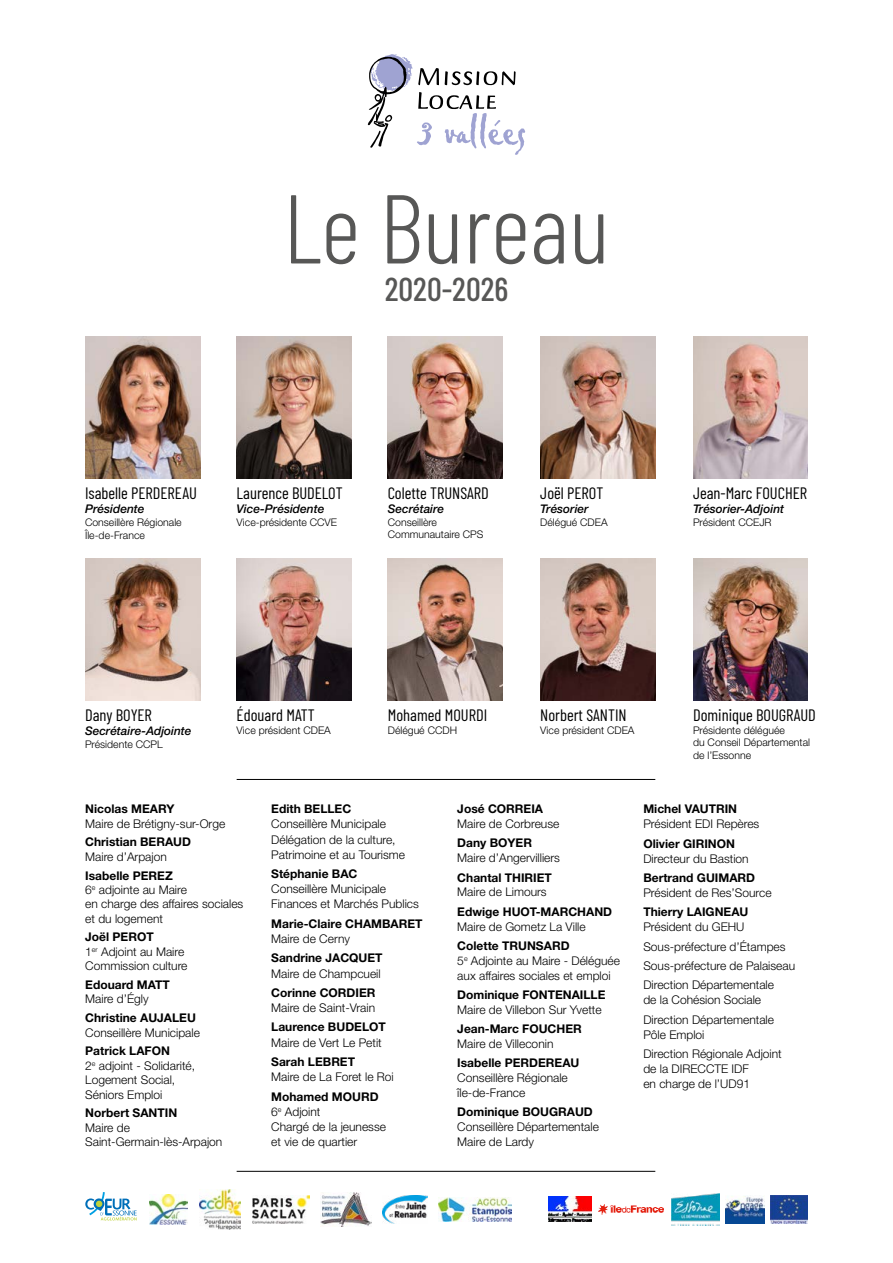
<style>
.page{position:relative;width:893px;height:1263px;background:#fff}
.page>*{position:absolute;margin:0;border:0;box-sizing:border-box;transform-origin:0 0}
.t1{font:300 97.5px "Barlow Condensed";color:#575756}
.t2{font:500 33px "Barlow Condensed";color:#575756}
.t3{font:16.5px "Barlow Condensed";color:#000}
.t4{font:300 12px/14.4px "Helvetica Neue LT Std";color:#000}
.t5{font:700 12px "Helvetica Neue LT Std";color:#000}
.t6{font:italic 500 12px "Helvetica Neue LT Std";color:#000}
.t7{font:italic 500 11.85px "Helvetica Neue LT Std";color:#000}
.t8{font:300 10.5px/12.6px "Helvetica Neue LT Std";color:#000}
.s1{font-weight:700}
</style>
<div class="page">
<img style="left:540px;top:337px;width:115px;height:141px">
<img style="left:693px;top:558px;width:115px;height:142px">
<img style="left:388px;top:558px;width:115px;height:142px">
<img style="left:693px;top:337px;width:115px;height:141px">
<img style="left:236px;top:558px;width:115px;height:142px">
<img style="left:388px;top:337px;width:115px;height:141px">
<img style="left:85px;top:558px;width:115px;height:142px">
<img style="left:540px;top:558px;width:115px;height:142px">
<img style="left:237px;top:337px;width:114px;height:141px">
<img style="left:85px;top:337px;width:115px;height:141px">
<hr style="left:237px;top:779px;width:418px;height:1px;background:#000">
<hr style="left:237px;top:1171px;width:418px;height:1px;background:#000">
<svg style="left:368px;top:54px;width:157px;height:101px"></svg>
<svg style="left:85px;top:1192px;width:52px;height:28px"></svg>
<img style="left:149px;top:1195px;width:38px;height:29px">
<img style="left:199px;top:1189px;width:41px;height:40px">
<img style="left:253px;top:1195px;width:57px;height:28px">
<img style="left:321px;top:1192px;width:50px;height:35px">
<img style="left:382px;top:1195px;width:45px;height:28px">
<img style="left:438px;top:1197px;width:73px;height:24px">
<img style="left:549px;top:1197px;width:42px;height:25px">
<img style="left:726px;top:1196px;width:39px;height:28px">
<img style="left:598px;top:1204px;width:66px;height:10px">
<img style="left:771px;top:1195px;width:37px;height:29px">
<img style="left:671px;top:1193px;width:49px;height:32px">
<h1 class="t1" style="left:283px;top:159px;width:328px">Le Bureau</h1>
<h2 class="t2" style="left:385px;top:266px;width:125px">2020-2026</h2>
<h3 class="t3" style="left:85px;top:481px;width:113px">Isabelle PERDEREAU</h3>
<p class="t6" style="left:85px;top:502px;width:61px">Présidente</p>
<p class="t8" style="left:85px;top:516px;width:98px">Conseillère Régionale<br>Île-de-France</p>
<h3 class="t3" style="left:237px;top:481px;width:108px">Laurence BUDELOT</h3>
<p class="t6" style="left:237px;top:502px;width:89px">Vice-Présidente</p>
<p class="t8" style="left:237px;top:516px;width:102px">Vice-présidente CCVE</p>
<h3 class="t3" style="left:388px;top:481px;width:103px">Colette TRUNSARD</h3>
<p class="t7" style="left:388px;top:502px;width:58px">Secrétaire</p>
<p class="t8" style="left:388px;top:515px;width:97px">Conseillère<br>Communautaire CPS</p>
<h3 class="t3" style="left:540px;top:481px;width:65px">Joël PEROT</h3>
<p class="t7" style="left:540px;top:502px;width:50px">Trésorier</p>
<p class="t8" style="left:540px;top:515px;width:69px">Délégué CDEA</p>
<h3 class="t3" style="left:693px;top:481px;width:116px">Jean-Marc FOUCHER</h3>
<p class="t7" style="left:693px;top:502px;width:93px">Trésorier-Adjoint</p>
<p class="t8" style="left:693px;top:515px;width:80px">Président CCEJR</p>
<h3 class="t3" style="left:85px;top:703px;width:68px">Dany BOYER</h3>
<p class="t7" style="left:85px;top:724px;width:108px">Secrétaire-Adjointe</p>
<p class="t8" style="left:85px;top:737px;width:79px">Présidente CCPL</p>
<h3 class="t3" style="left:237px;top:703px;width:80px">Édouard MATT</h3>
<p class="t8" style="left:237px;top:723px;width:96px">Vice président CDEA</p>
<h3 class="t3" style="left:388px;top:703px;width:101px">Mohamed MOURDI</h3>
<p class="t8" style="left:388px;top:723px;width:71px">Délégué CCDH</p>
<h3 class="t3" style="left:540px;top:703px;width:88px">Norbert SANTIN</h3>
<p class="t8" style="left:540px;top:723px;width:96px">Vice président CDEA</p>
<h3 class="t3" style="left:693px;top:703px;width:124px">Dominique BOUGRAUD</h3>
<p class="t8" style="left:693px;top:723px;width:119px">Présidente déléguée<br>du Conseil Départemental de l’Essonne</p>
<p class="t5" style="left:85px;top:801px;width:91px">Nicolas MEARY</p>
<p class="t4" style="left:85px;top:816px;width:142px">Maire de Brétigny-sur-Orge</p>
<p class="t5" style="left:85px;top:835px;width:107px">Christian BERAUD</p>
<p class="t4" style="left:85px;top:849px;width:83px">Maire d’Arpajon</p>
<p class="t4" style="left:85px;top:868px;width:160px"><span class="s1">Isabelle PEREZ<br></span>6<sup>e</sup> adjointe au Maire<br>en charge des affaires sociales et du logement</p>
<p class="t4" style="left:85px;top:930px;width:104px"><span class="s1">Joël PEROT<br></span>1<sup>er</sup> Adjoint au Maire<br>Commission culture</p>
<p class="t5" style="left:85px;top:977px;width:86px">Edouard MATT</p>
<p class="t4" style="left:85px;top:992px;width:65px">Maire d’Égly</p>
<p class="t5" style="left:85px;top:1010px;width:112px">Christine AUJALEU</p>
<p class="t4" style="left:85px;top:1025px;width:116px">Conseillère Municipale</p>
<p class="t4" style="left:85px;top:1043px;width:111px"><span class="s1">Patrick LAFON<br></span>2<sup>e</sup> adjoint - Solidarité,<br>Logement Social,<br>Séniors Emploi</p>
<p class="t5" style="left:85px;top:1105px;width:94px">Norbert SANTIN</p>
<p class="t4" style="left:85px;top:1120px;width:139px">Maire de<br>Saint-Germain-lès-Arpajon</p>
<p class="t5" style="left:271px;top:801px;width:82px">Edith BELLEC</p>
<p class="t4" style="left:271px;top:816px;width:135px;line-height:15.1px">Conseillère Municipale<br>Délégation de la culture,<br>Patrimoine et au Tourisme</p>
<p class="t5" style="left:271px;top:866px;width:88px">Stéphanie BAC</p>
<p class="t4" style="left:271px;top:881px;width:149px;line-height:15.1px">Conseillère Municipale<br>Finances et Marchés Publics</p>
<p class="t5" style="left:271px;top:916px;width:153px">Marie-Claire CHAMBARET</p>
<p class="t4" style="left:271px;top:931px;width:80px">Maire de Cerny</p>
<p class="t5" style="left:271px;top:951px;width:113px">Sandrine JACQUET</p>
<p class="t4" style="left:271px;top:966px;width:111px">Maire de Champcueil</p>
<p class="t5" style="left:271px;top:985px;width:106px">Corinne CORDIER</p>
<p class="t4" style="left:271px;top:1000px;width:105px">Maire de Saint-Vrain</p>
<p class="t5" style="left:271px;top:1020px;width:116px">Laurence BUDELOT</p>
<p class="t4" style="left:271px;top:1035px;width:112px">Maire de Vert Le Petit</p>
<p class="t5" style="left:271px;top:1054px;width:85px">Sarah LEBRET</p>
<p class="t4" style="left:271px;top:1069px;width:124px">Maire de La Foret le Roi</p>
<p class="t4" style="left:271px;top:1088px;width:116px;line-height:15.1px"><span class="s1">Mohamed MOURD<br></span>6<sup>e</sup> Adjoint<br>Chargé de la jeunesse et vie de quartier</p>
<p class="t5" style="left:457px;top:801px;width:87px">José CORREIA</p>
<p class="t4" style="left:457px;top:816px;width:104px">Maire de Corbreuse</p>
<p class="t5" style="left:457px;top:836px;width:76px">Dany BOYER</p>
<p class="t4" style="left:457px;top:851px;width:104px">Maire d’Angervilliers</p>
<p class="t5" style="left:457px;top:870px;width:96px">Chantal THIRIET</p>
<p class="t4" style="left:457px;top:885px;width:91px">Maire de Limours</p>
<p class="t5" style="left:457px;top:904px;width:156px">Edwige HUOT-MARCHAND</p>
<p class="t4" style="left:457px;top:919px;width:130px">Maire de Gometz La Ville</p>
<p class="t4" style="left:457px;top:938px;width:164px;line-height:15px"><span class="s1">Colette TRUNSARD<br></span>5<sup>e</sup> Adjointe au Maire - Déléguée aux affaires sociales et emploi</p>
<p class="t5" style="left:457px;top:987px;width:150px">Dominique FONTENAILLE</p>
<p class="t4" style="left:457px;top:1002px;width:146px">Maire de Villebon Sur Yvette</p>
<p class="t5" style="left:457px;top:1021px;width:126px">Jean-Marc FOUCHER</p>
<p class="t4" style="left:457px;top:1036px;width:98px">Maire de Villeconin</p>
<p class="t5" style="left:457px;top:1055px;width:124px">Isabelle PERDEREAU</p>
<p class="t4" style="left:457px;top:1070px;width:112px;line-height:15px">Conseillère Régionale île-de-France</p>
<p class="t5" style="left:457px;top:1104px;width:137px">Dominique BOUGRAUD</p>
<p class="t4" style="left:457px;top:1119px;width:143px;line-height:15px">Conseillère Départementale<br>Maire de Lardy</p>
<p class="t5" style="left:643px;top:801px;width:95px">Michel VAUTRIN</p>
<p class="t4" style="left:643px;top:817px;width:118px">Président EDI Repères</p>
<p class="t5" style="left:643px;top:836px;width:93px">Olivier GIRINON</p>
<p class="t4" style="left:643px;top:851px;width:107px">Directeur du Bastion</p>
<p class="t5" style="left:643px;top:870px;width:113px">Bertrand GUIMARD</p>
<p class="t4" style="left:643px;top:885px;width:130px">Président de Res’Source</p>
<p class="t5" style="left:643px;top:905px;width:107px">Thierry LAIGNEAU</p>
<p class="t4" style="left:643px;top:917px;width:153px;line-height:19.4px">Président du GEHU<br>Sous-préfecture d’Étampes<br>Sous-préfecture de Palaiseau<br>Direction Départementale</p>
<p class="t4" style="left:643px;top:990px;width:132px;line-height:19.4px">de la Cohésion Sociale<br>Direction Départementale</p>
<p class="t4" style="left:643px;top:1024px;width:140px;line-height:19.4px">Pôle Emploi<br>Direction Régionale Adjoint</p>
<p class="t4" style="left:643px;top:1061px;width:108px;line-height:15px">de la DIRECCTE IDF en charge de l’UD91</p>
</div>
